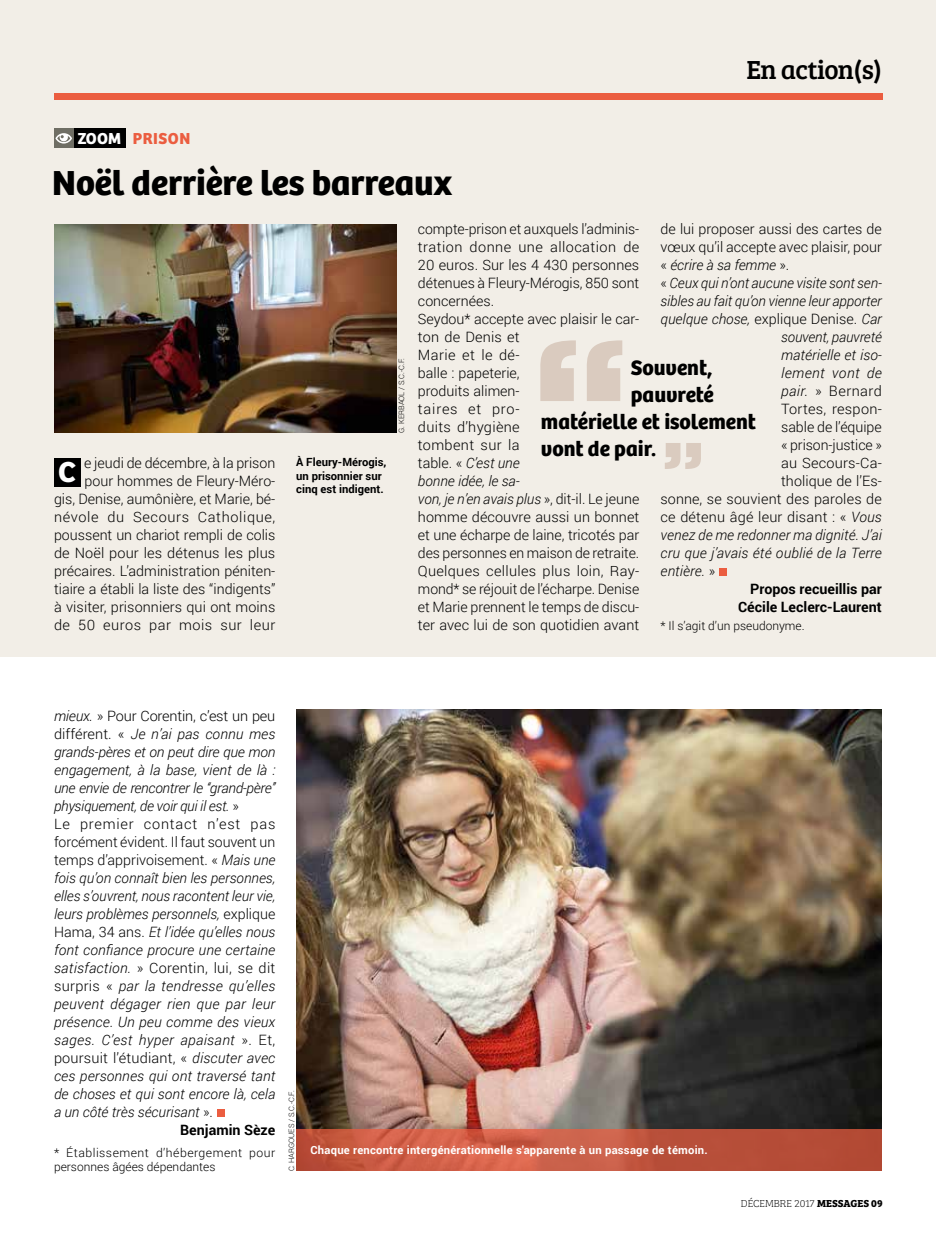
<style>
.page{position:relative;width:936px;height:1234px;background:#fff}
.page>*{position:absolute;margin:0;border:0;box-sizing:border-box;transform-origin:0 0}
.t1{font:700 36px "Bree";color:#000}
.t2{font:700 30px "Bree";color:#fff}
.t3{font:27px "Bree Serif";letter-spacing:-.025em;color:#000}
.t4{font:700 21.75px "Bree";color:#000}
.t5{font:700 16.5px "Bree";letter-spacing:.03em;color:#eb5d40}
.t6{font:300 14.25px/18px "Roboto";color:#000;text-align:right}
.t7{font:italic 300 14.25px "Roboto";color:#000}
.t8{font:italic 300 14.25px "Roboto";letter-spacing:.02em;color:#000}
.t9{font:700 14.25px "Roboto";color:#000}
.t10{font:300 14.25px "Roboto";letter-spacing:.02em;color:#000}
.t11{font:italic 300 14.25px "Roboto";letter-spacing:-.02em;color:#000}
.t12{font:italic 300 14.25px "Roboto";letter-spacing:.025em;color:#000}
.t13{font:300 14.25px "Roboto";letter-spacing:.055em;color:#000}
.t14{font:300 14.25px "Roboto";letter-spacing:.03em;color:#000}
.t15{font:italic 300 14.25px "Roboto";letter-spacing:.03em;color:#000}
.t16{font:300 12px/14.4px "Roboto";letter-spacing:.04em;color:#000}
.t17{font:300 12px "Roboto";color:#000}
.t18{font:700 11.25px "Roboto";letter-spacing:.02em;color:#fff}
.t19{font:700 11.25px/13.5px "Roboto";color:#000}
.t20{font:10.5px "Bree Serif Th";color:#000}
.t21{font:300 7.5px "Roboto";color:#000}
.s1{color:#fff}
.s2{font-style:italic}
.s3{font-style:normal}
.s4{font-family:"Bree Serif";font-weight:700}
</style>
<div class="page">
<div style="left:217px;top:1108px;width:7px;height:8px;background:#eb5d40"></div>
<div style="left:0;top:0;width:935px;height:656px;background:#f2eee7"></div>
<div style="left:54px;top:94px;width:828px;height:6px;background:#eb5d40"></div>
<div style="left:54px;top:457px;width:26px;height:29px;background:#000"></div>
<div style="left:73px;top:129px;width:53px;height:19px;background:#000"></div>
<div style="left:54px;top:129px;width:19px;height:19px;background:#6f6e64"></div>
<svg style="left:55px;top:133px;width:17px;height:10px"></svg>
<div style="left:718px;top:568px;width:8px;height:8px;background:#eb5d40"></div>
<img style="left:54px;top:225px;width:342px;height:207px">
<img style="left:296px;top:709px;width:585px;height:420px">
<svg style="left:296px;top:1129px;width:585px;height:41px;background:#c35740"></svg>
<svg style="left:540px;top:340px;width:82px;height:61px"></svg>
<svg style="left:665px;top:443px;width:36px;height:26px"></svg>
<h3 class="t3" style="left:746px;top:50px;width:137px">En action(s)</h3>
<p class="t5" style="left:78px;top:128px;width:114px"><span class="s1">ZOOM</span> PRISON</p>
<h1 class="t1" style="left:52px;top:161px;width:401px">Noël derrière les barreaux</h1>
<p class="t6" style="left:418px;top:219px;width:223px;text-align:left">compte-prison et auxquels l’adminis&shy;tration donne une allocation de<br>20 euros. Sur les 4 430 personnes détenues à Fleury-Mérogis, 850 sont concernées.<br>Seydou* accepte avec plaisir le car&shy;ton de Denis et<br>Marie et le dé-<br>balle : papeterie,<br>produits alimen-<br>taires et pro-<br>duits d’hygiène<br>tombent sur la<br>table. « <span class="s2">C’est une<br>bonne idée, le sa-<br>von, je n’en avais plus</span> », dit-il. Le jeune homme découvre aussi un bonnet et une écharpe de laine, tricotés par des personnes en maison de retraite.<br>Quelques cellules plus loin, Ray&shy;mond* se réjouit de l’écharpe. Denise et Marie prennent le temps de discu&shy;ter avec lui de son quotidien avant</p>
<p class="t6" style="left:660px;top:219px;width:223px">de lui proposer aussi des cartes de</p>
<p class="t6" style="left:660px;top:237px;width:223px">vœux qu’il accepte avec plaisir, pour</p>
<p class="t7" style="left:660px;top:255px;width:130px"><span class="s3">«</span> écrire à sa femme <span class="s3">».</span></p>
<p class="t7" style="left:660px;top:273px;width:223px"><span class="s3">«</span> Ceux qui n’ont aucune visite sont sen-</p>
<p class="t7" style="left:660px;top:291px;width:223px">sibles au fait qu’on vienne leur apporter</p>
<p class="t7" style="left:660px;top:309px;width:223px">quelque chose, <span class="s3">explique Denise.</span> Car</p>
<p class="t7" style="left:781px;top:327px;width:102px">souvent, pauvreté</p>
<p class="t7" style="left:781px;top:345px;width:102px">matérielle et iso-</p>
<p class="t15" style="left:781px;top:363px;width:102px">lement vont de</p>
<p class="t14" style="left:781px;top:381px;width:102px"><span class="s2">pair.</span> » Bernard</p>
<p class="t6" style="left:781px;top:399px;width:102px">Tortes, respon-</p>
<p class="t6" style="left:781px;top:417px;width:102px">sable de l’équipe</p>
<p class="t6" style="left:781px;top:435px;width:102px">« prison-justice »</p>
<p class="t6" style="left:781px;top:453px;width:102px">au Secours-Ca-</p>
<p class="t6" style="left:781px;top:471px;width:102px">tholique de l’Es-</p>
<p class="t6" style="left:660px;top:489px;width:223px">sonne, se souvient des paroles de</p>
<p class="t6" style="left:660px;top:507px;width:223px">ce détenu âgé leur disant : « <span class="s2">Vous</span></p>
<p class="t7" style="left:660px;top:525px;width:223px">venez de me redonner ma dignité. J’ai</p>
<p class="t7" style="left:660px;top:543px;width:223px">cru que j’avais été oublié de la Terre</p>
<p class="t7" style="left:660px;top:561px;width:56px">entière. <span class="s3">»</span></p>
<p class="t9" style="left:750px;top:579px;width:133px">Propos recueillis par</p>
<p class="t9" style="left:738px;top:597px;width:145px">Cécile Leclerc-Laurent</p>
<p class="t17" style="left:660px;top:617px;width:145px">* Il s’agit d’un pseudonyme.</p>
<p class="t21" style="left:396px;top:432px;width:76px;rotate:-90deg">G. KERBAOL / S.C.-C.F.</p>
<h3 class="t4" style="left:630px;top:354px;width:83px">Souvent,</h3>
<h3 class="t4" style="left:630px;top:381px;width:84px">pauvreté</h3>
<h3 class="t4" style="left:541px;top:408px;width:216px">matérielle et isolement</h3>
<h3 class="t4" style="left:541px;top:435px;width:117px">vont de pair.</h3>
<p class="t19" style="left:296px;top:455px;width:92px">À Fleury-Mérogis, un prisonnier sur cinq est indigent.</p>
<p class="t6" style="left:54px;top:453px;width:223px">e jeudi de décembre, à la prison pour hommes de Fleury-Méro-<br>gis, Denise, aumônière, et Marie, bé&shy;névole du Secours Catholique, poussent un chariot rempli de colis de Noël pour les détenus les plus précaires. L’administration péniten&shy;tiaire a établi la liste des “indigents” à visiter, prisonniers qui ont moins de 50 euros par mois sur leur</p>
<h2 class="t2" style="left:58px;top:454px;width:18px">C</h2>
<p class="t6" style="left:54px;top:705px;width:223px"><span class="s2">mieux.</span> » Pour Corentin, c’est un peu</p>
<p class="t7" style="left:54px;top:723px;width:223px"><span class="s3">différent. «</span> Je n’ai pas connu mes</p>
<p class="t7" style="left:54px;top:741px;width:223px">grands-pères et on peut dire que mon</p>
<p class="t7" style="left:54px;top:759px;width:223px">engagement, à la base, vient de là :</p>
<p class="t7" style="left:54px;top:777px;width:223px">une envie de rencontrer le ‘‘grand-père’’</p>
<p class="t11" style="left:54px;top:795px;width:186px">physiquement, de voir qui il est. <span class="s3">»</span></p>
<p class="t13" style="left:54px;top:813px;width:223px">Le premier contact n’est pas</p>
<p class="t6" style="left:54px;top:831px;width:223px">forcément évident. Il faut souvent un</p>
<p class="t6" style="left:54px;top:849px;width:223px">temps d’apprivoisement. « <span class="s2">Mais une</span></p>
<p class="t7" style="left:54px;top:867px;width:223px">fois qu’on connaît bien les personnes,</p>
<p class="t7" style="left:54px;top:885px;width:223px">elles s’ouvrent, nous racontent leur vie,</p>
<p class="t7" style="left:54px;top:903px;width:223px">leurs problèmes personnels, <span class="s3">explique</span></p>
<p class="t7" style="left:54px;top:921px;width:223px"><span class="s3">Hama, 34 ans.</span> Et l’idée qu’elles nous</p>
<p class="t7" style="left:54px;top:939px;width:223px">font confiance procure une certaine</p>
<p class="t10" style="left:54px;top:957px;width:223px"><span class="s2">satisfaction.</span> » Corentin, lui, se dit</p>
<p class="t8" style="left:54px;top:975px;width:223px"><span class="s3">surpris «</span> par la tendresse qu’elles</p>
<p class="t8" style="left:54px;top:993px;width:223px">peuvent dégager rien que par leur</p>
<p class="t7" style="left:54px;top:1011px;width:223px">présence. Un peu comme des vieux</p>
<p class="t12" style="left:54px;top:1029px;width:223px">sages. C’est hyper apaisant <span class="s3">». Et,</span></p>
<p class="t6" style="left:54px;top:1047px;width:223px">poursuit l’étudiant, « <span class="s2">discuter avec</span></p>
<p class="t7" style="left:54px;top:1065px;width:223px">ces personnes qui ont traversé tant</p>
<p class="t7" style="left:54px;top:1083px;width:223px">de choses et qui sont encore là, cela</p>
<p class="t7" style="left:54px;top:1101px;width:160px">a un côté très sécurisant <span class="s3">».</span></p>
<p class="t9" style="left:180px;top:1119px;width:97px">Benjamin Sèze</p>
<p class="t16" style="left:54px;top:1144px;width:223px">* Établissement d’hébergement pour personnes âgées dépendantes</p>
<p class="t21" style="left:286px;top:1171px;width:82px;rotate:-90deg">C. HARGOUES / S.C.-C.F.</p>
<p class="t18" style="left:310px;top:1141px;width:398px">Chaque rencontre intergénérationnelle s'apparente à un passage de témoin.</p>
<p class="t20" style="left:740px;top:1195px;width:143px">DÉCEMBRE 2017 <span class="s4">MESSAGES 09</span></p>
</div>
